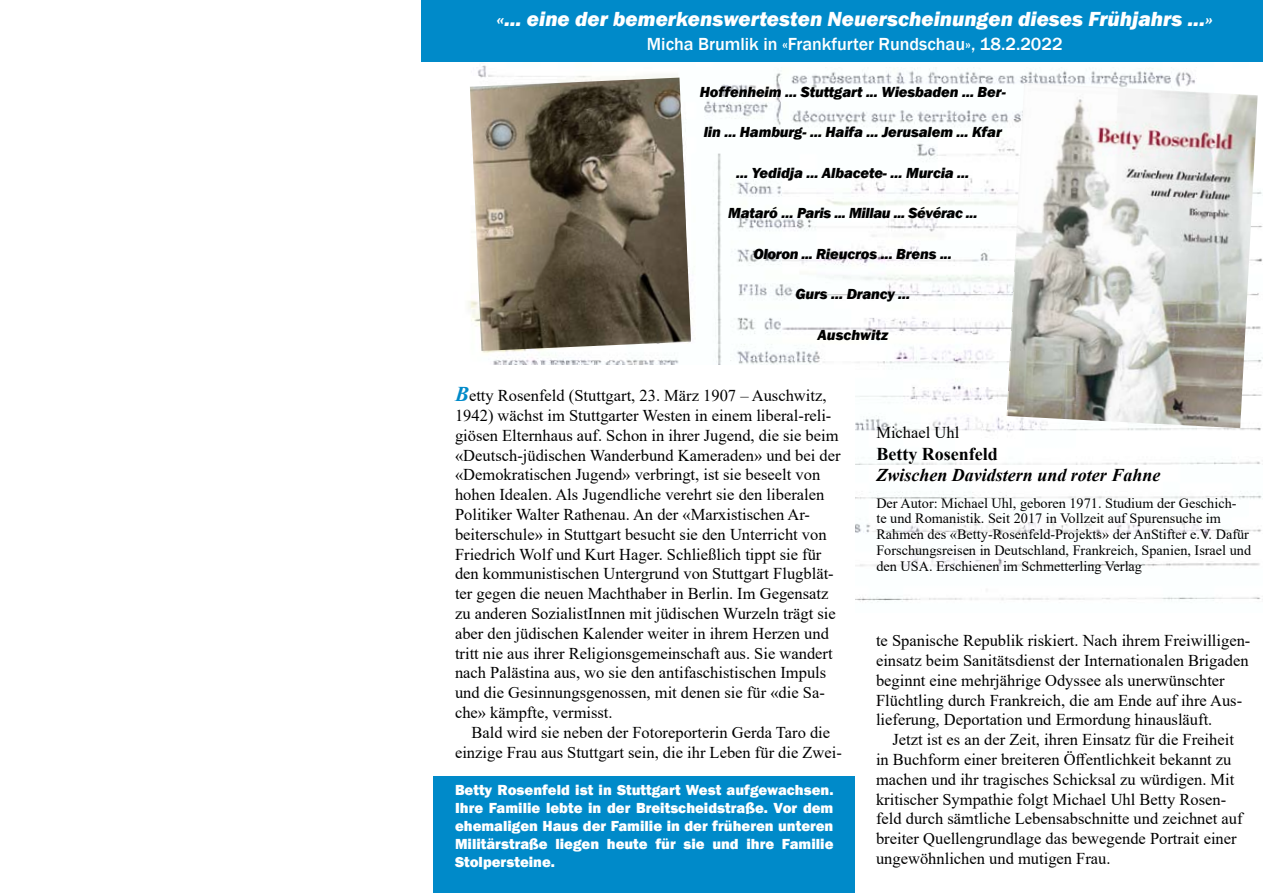
<style>
.page{position:relative;width:1263px;height:893px;background:#fff}
.page>*{position:absolute;margin:0;border:0;box-sizing:border-box;transform-origin:0 0}
.t1{font:italic 800 21px "Franklin Gothic";color:#fff}
.t2{font:500 18px "Franklin Gothic";color:#fff}
.t3{font:italic 700 18px "Times New Roman";color:#000}
.t4{font:700 18px "Times New Roman";color:#000}
.t5{font:16.5px/19.8px "Times New Roman";color:#000}
.t6{font:italic 800 15px "Franklin Gothic";letter-spacing:-.01em;color:#000}
.t7{font:800 15px/18px "Franklin Gothic";color:#fff;text-align:justify}
.t8{font:14.25px/15.8px "Times New Roman";color:#000}
.s1{font-weight:700;font-style:italic;font-size:21px;color:#008ac9}
</style>
<div class="page">
<img style="left:433px;top:65px;width:830px;height:828px">
<div style="left:434px;top:366px;width:421px;height:527px;background:#fff"></div>
<img style="left:1007px;top:83px;width:251px;height:345px">
<div style="left:855px;top:613px;width:408px;height:280px;background:#fff"></div>
<div style="left:421px;top:0;width:842px;height:62px;background:#008ac9"></div>
<img style="left:470px;top:78px;width:221px;height:273px">
<div style="left:434px;top:776px;width:421px;height:117px;background:#008ac9"></div>
<p class="t1" style="left:496px;top:5px;width:718px">«... eine der bemerkenswertesten Neuerscheinungen dieses Frühjahrs ...»</p>
<p class="t2" style="left:647px;top:33px;width:417px">Micha Brumlik in «Frankfurter Rundschau», 18.2.2022</p>
<p class="t6" style="left:700px;top:82px;width:307px">Hoffenheim ... Stuttgart ... Wiesbaden ... Ber-</p>
<p class="t6" style="left:704px;top:122px;width:300px">lin ... Hamburg- ... Haifa ... Jerusalem ... Kfar</p>
<p class="t6" style="left:736px;top:163px;width:235px">... Yedidja ... Albacete- ... Murcia ...</p>
<p class="t6" style="left:728px;top:203px;width:251px">Mataró ... Paris ... Millau ... Sévérac ...</p>
<p class="t6" style="left:753px;top:244px;width:200px">Oloron ... Rieucros ... Brens ...</p>
<p class="t6" style="left:795px;top:284px;width:116px">Gurs ... Drancy ...</p>
<p class="t6" style="left:817px;top:325px;width:72px">Auschwitz</p>
<p class="t5" style="left:455px;top:385px;width:387px"><span class="s1">B</span>etty Rosenfeld (Stuttgart, 23. März 1907 – Auschwitz, 1942) wächst im Stuttgarter Westen in einem liberal-reli&shy;giösen Elternhaus auf. Schon in ihrer Jugend, die sie beim «Deutsch-jüdischen Wanderbund Kameraden» und bei der «Demokratischen Jugend» verbringt, ist sie beseelt von hohen Idealen. Als Jugendliche verehrt sie den liberalen Politiker Walter Rathenau. An der «Marxistischen Ar&shy;beiterschule» in Stuttgart besucht sie den Unterricht von Friedrich Wolf und Kurt Hager. Schließlich tippt sie für den kommunistischen Untergrund von Stuttgart Flugblät&shy;ter gegen die neuen Machthaber in Berlin. Im Gegensatz zu anderen SozialistInnen mit jüdischen Wurzeln trägt sie aber den jüdischen Kalender weiter in ihrem Herzen und tritt nie aus ihrer Religionsgemeinschaft aus. Sie wandert nach Palästina aus, wo sie den antifaschistischen Impuls und die Gesinnungsgenossen, mit denen sie für «die Sa&shy;che» kämpfte, vermisst.</p>
<p class="t5" style="left:455px;top:722px;width:388px;text-align:center">Bald wird sie neben der Fotoreporterin Gerda Taro die einzige Frau aus Stuttgart sein, die ihr Leben für die Zwei-</p>
<p class="t7" style="left:455px;top:781px;width:380px">Betty Rosenfeld ist in Stuttgart West aufgewachsen.<br>Ihre Familie lebte in der Breitscheidstraße. Vor dem ehemaligen Haus der Familie in der früheren unteren Militärstraße liegen heute für sie und ihre Familie Stolpersteine.</p>
<p class="t5" style="left:876px;top:422px;width:84px">Michael Uhl</p>
<p class="t4" style="left:876px;top:441px;width:123px">Betty Rosenfeld</p>
<p class="t3" style="left:876px;top:463px;width:286px">Zwischen Davidstern und roter Fahne</p>
<p class="t8" style="left:876px;top:494px;width:376px">Der Autor: Michael Uhl, geboren 1971. Studium der Geschich-<br>te und Romanistik. Seit 2017 in Vollzeit auf Spurensuche im Rahmen des «Betty-Rosenfeld-Projekts» der AnStifter e.V. Dafür Forschungsreisen in Deutschland, Frankreich, Spanien, Israel und den USA. Erschienen im Schmetterling Verlag</p>
<p class="t5" style="left:876px;top:630px;width:376px">te Spanische Republik riskiert. Nach ihrem Freiwilligen&shy;einsatz beim Sanitätsdienst der Internationalen Brigaden beginnt eine mehrjährige Odyssee als unerwünschter Flüchtling durch Frankreich, die am Ende auf ihre Aus&shy;lieferung, Deportation und Ermordung hinausläuft.</p>
<p class="t5" style="left:876px;top:729px;width:368px;text-indent:16px">Jetzt ist es an der Zeit, ihren Einsatz für die Freiheit in Buchform einer breiteren Öffentlichkeit bekannt zu machen und ihr tragisches Schicksal zu würdigen. Mit kritischer Sympathie folgt Michael Uhl Betty Rosen&shy;feld durch sämtliche Lebensabschnitte und zeichnet auf breiter Quellengrundlage das bewegende Portrait einer ungewöhnlichen und mutigen Frau.</p>
</div>
